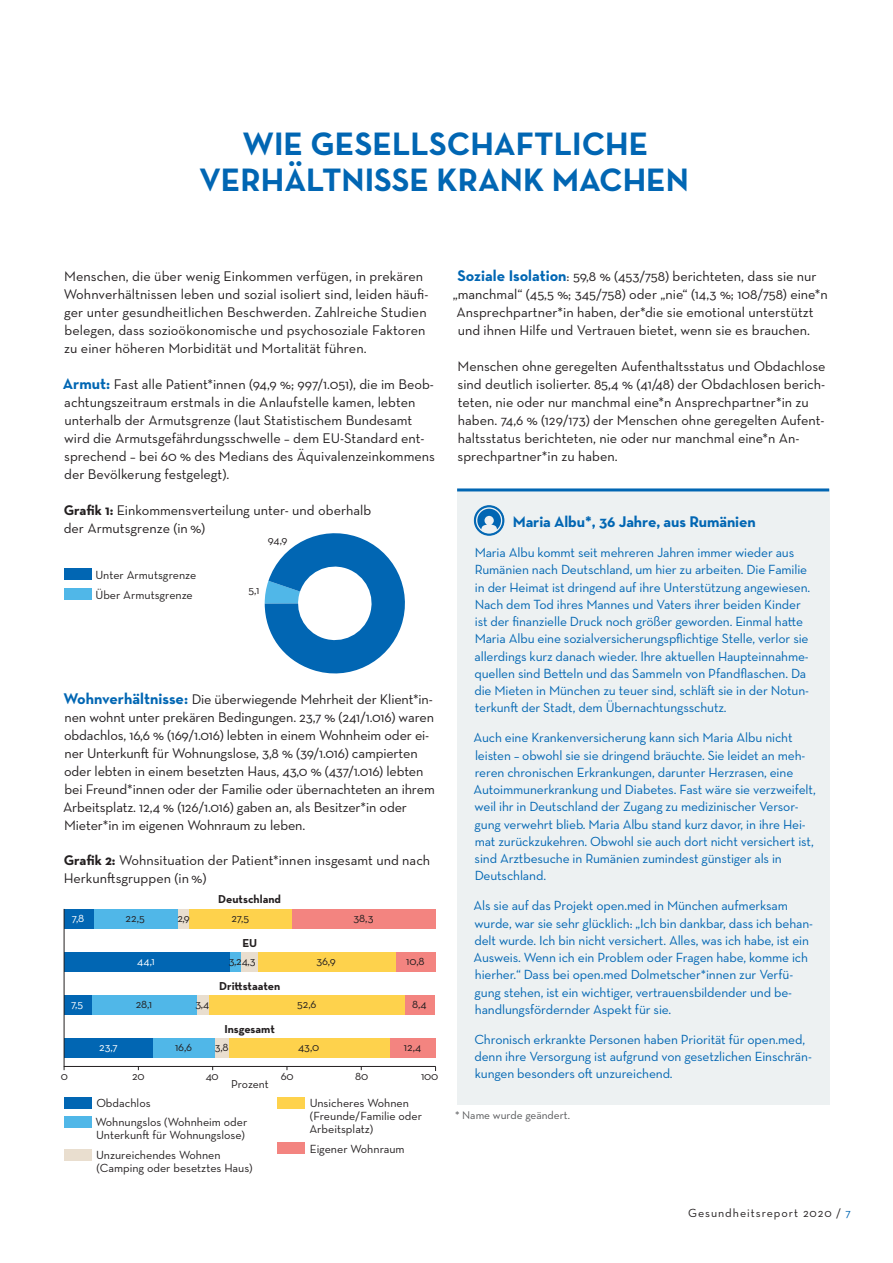
<style>
.page{position:relative;width:893px;height:1263px;background:#fff}
.page>*{position:absolute;margin:0;border:0;box-sizing:border-box;transform-origin:0 0}
.Überschrift{font:700 33px/36px "Neutraface Text";color:#0166b3;text-align:center}
.Fallbeispiele{font:700 15.75px "Neutraface Text";letter-spacing:-.005em;color:#0166b3}
.Zwischenüberschrift{font:14.25px/18px "Neutraface Text";color:#231f20}
.Fließtext{font:14.25px/18px "Neutraface Text";letter-spacing:.005em;color:#231f20}
.Grafik_Überschrift{font:14.25px/18px "Neutraface Text";color:#231f20}
.Fallbeispiele-2{font:13.5px/17.2px "Neutraface Text";letter-spacing:-.01em;color:#0166b3}
.t1{font:12px/13.2px "Neutraface Text";color:#231f20}
.t2{font:12px "Neutraface Text";letter-spacing:.08em;color:#231f20}
.t3{font:11.7px "Neutraface Text";letter-spacing:-.01em;color:#231f20}
.t4{font:700 11.7px "Neutraface Text";color:#231f20}
.t5{font:11.7px "Neutraface Text";color:#fff}
.BU{font:11.4px "Neutraface Text";color:#57585a}
.s1{font-weight:700;font-size:15.75px;color:#0166b3}
.s2{font-weight:700}
.s3{color:#0166b3}
</style>
<div class="page">
<div style="left:457px;top:490px;width:372px;height:615px;background:#edf1f2"></div>
<hr style="left:457px;top:488px;width:372px;height:3px;background:#0166b3">
<svg style="left:474px;top:505px;width:30px;height:31px"></svg>
<div style="left:64px;top:588px;width:28px;height:12px;background:#50b7e8"></div>
<div style="left:64px;top:568px;width:28px;height:12px;background:#0166b3"></div>
<div style="left:292px;top:909px;width:144px;height:19px;background:#f38480"></div>
<div style="left:395px;top:952px;width:41px;height:20px;background:#f38480"></div>
<div style="left:404px;top:995px;width:31px;height:20px;background:#f38480"></div>
<div style="left:389px;top:1038px;width:47px;height:20px;background:#f38480"></div>
<div style="left:189px;top:909px;width:103px;height:19px;background:#fed24c"></div>
<div style="left:257px;top:952px;width:138px;height:20px;background:#fed24c"></div>
<div style="left:209px;top:995px;width:196px;height:20px;background:#fed24c"></div>
<div style="left:229px;top:1038px;width:160px;height:20px;background:#fed24c"></div>
<div style="left:178px;top:909px;width:11px;height:19px;background:#e9decf"></div>
<div style="left:241px;top:952px;width:16px;height:20px;background:#e9decf"></div>
<div style="left:196px;top:995px;width:13px;height:20px;background:#e9decf"></div>
<div style="left:215px;top:1038px;width:14px;height:20px;background:#e9decf"></div>
<div style="left:93px;top:909px;width:85px;height:19px;background:#50b7e8"></div>
<div style="left:229px;top:952px;width:12px;height:20px;background:#50b7e8"></div>
<div style="left:92px;top:995px;width:104px;height:20px;background:#50b7e8"></div>
<div style="left:153px;top:1038px;width:62px;height:20px;background:#50b7e8"></div>
<div style="left:64px;top:909px;width:29px;height:19px;background:#0166b3"></div>
<div style="left:64px;top:952px;width:165px;height:20px;background:#0166b3"></div>
<div style="left:64px;top:995px;width:28px;height:20px;background:#0166b3"></div>
<div style="left:64px;top:1038px;width:89px;height:20px;background:#0166b3"></div>
<div style="left:64px;top:1116px;width:28px;height:11px;background:#50b7e8"></div>
<div style="left:64px;top:1149px;width:28px;height:11px;background:#e9decf"></div>
<div style="left:64px;top:1096px;width:28px;height:12px;background:#0166b3"></div>
<div style="left:277px;top:1097px;width:28px;height:12px;background:#fed24c"></div>
<div style="left:277px;top:1142px;width:28px;height:12px;background:#f38480"></div>
<svg style="left:265px;top:533px;width:140px;height:141px"></svg>
<hr style="left:64px;top:1066px;width:372px;height:1px;background:#231f20">
<hr style="left:64px;top:909px;width:1px;height:161px;background:#231f20">
<p class="Überschrift" style="left:199px;top:125px;width:491px">WIE GESELLSCHAFTLICHE<br>VERHÄLTNISSE KRANK MACHEN</p>
<p class="Fließtext" style="left:64px;top:267px;width:366px">Menschen, die über wenig Einkommen verfügen, in prekären Wohnverhältnissen leben und sozial isoliert sind, leiden häufi&shy;ger unter gesundheitlichen Beschwerden. Zahlreiche Studien belegen, dass sozioökonomische und psychosoziale Faktoren zu einer höheren Morbidität und Mortalität führen.</p>
<p class="Zwischenüberschrift" style="left:63px;top:375px;width:374px"><span class="s1">Armut:</span> Fast alle Patient*innen (94,9 %; 997/1.051), die im Beob&shy;achtungszeitraum erstmals in die Anlaufstelle kamen, lebten unterhalb der Armutsgrenze (laut Statistischem Bundesamt wird die Armutsgefährdungsschwelle – dem EU-Standard ent&shy;sprechend – bei 60 % des Medians des Äquivalenzeinkommens der Bevölkerung festgelegt).</p>
<p class="Grafik_Überschrift" style="left:64px;top:501px;width:309px"><span class="s2">Grafik 1:</span> Einkommensverteilung unter- und oberhalb der Armutsgrenze (in %)</p>
<p class="t1" style="left:96px;top:568px;width:102px">Unter Armutsgrenze</p>
<p class="t1" style="left:96px;top:588px;width:99px">Über Armutsgrenze</p>
<p class="t3" style="left:268px;top:533px;width:21px">94,9</p>
<p class="t3" style="left:249px;top:583px;width:12px">5,1</p>
<p class="Zwischenüberschrift" style="left:63px;top:690px;width:373px"><span class="s1">Wohnverhältnisse:</span> Die überwiegende Mehrheit der Klient*in&shy;nen wohnt unter prekären Bedingungen. 23,7 % (241/1.016) waren obdachlos, 16,6 % (169/1.016) lebten in einem Wohnheim oder ei&shy;ner Unterkunft für Wohnungslose, 3,8 % (39/1.016) campierten oder lebten in einem besetzten Haus, 43,0 % (437/1.016) lebten bei Freund*innen oder der Familie oder übernachteten an ihrem Arbeitsplatz. 12,4 % (126/1.016) gaben an, als Besitzer*in oder Mieter*in im eigenen Wohnraum zu leben.</p>
<p class="Grafik_Überschrift" style="left:64px;top:851px;width:368px"><span class="s2">Grafik 2:</span> Wohnsituation der Patient*innen insgesamt und nach<br>Herkunftsgruppen (in %)</p>
<p class="t4" style="left:218px;top:892px;width:64px">Deutschland</p>
<p class="t4" style="left:242px;top:935px;width:16px">EU</p>
<p class="t4" style="left:219px;top:978px;width:63px">Drittstaaten</p>
<p class="t4" style="left:224px;top:1021px;width:52px">Insgesamt</p>
<p class="t5" style="left:72px;top:911px;width:14px">7,8</p>
<p class="t3" style="left:126px;top:911px;width:21px">22,5</p>
<p class="t5" style="left:137px;top:954px;width:19px">44,1</p>
<p class="t3" style="left:136px;top:997px;width:18px">28,1</p>
<p class="t3" style="left:353px;top:911px;width:22px">38,3</p>
<p class="t3" style="left:177px;top:911px;width:14px">2,9</p>
<p class="t3" style="left:231px;top:911px;width:19px">27,5</p>
<p class="t3" style="left:406px;top:954px;width:20px">10,8</p>
<p class="t3" style="left:412px;top:997px;width:16px">8,4</p>
<p class="t3" style="left:404px;top:1040px;width:19px">12,4</p>
<p class="t3" style="left:316px;top:954px;width:21px">36,9</p>
<p class="t3" style="left:229px;top:954px;width:28px">3,24,3</p>
<p class="t3" style="left:297px;top:997px;width:21px">52,6</p>
<p class="t3" style="left:298px;top:1040px;width:23px">43,0</p>
<p class="t3" style="left:195px;top:997px;width:15px">3,4</p>
<p class="t5" style="left:71px;top:997px;width:14px">7,5</p>
<p class="t3" style="left:215px;top:1040px;width:15px">3,8</p>
<p class="t3" style="left:175px;top:1040px;width:19px">16,6</p>
<p class="t5" style="left:99px;top:1040px;width:20px">23,7</p>
<p class="t3" style="left:61px;top:1069px;width:9px">0</p>
<p class="t3" style="left:132px;top:1069px;width:14px">20</p>
<p class="t3" style="left:206px;top:1069px;width:14px">40</p>
<p class="t3" style="left:281px;top:1069px;width:14px">60</p>
<p class="t3" style="left:355px;top:1069px;width:15px">80</p>
<p class="t3" style="left:421px;top:1069px;width:19px">100</p>
<p class="t3" style="left:231px;top:1077px;width:39px">Prozent</p>
<p class="t1" style="left:96px;top:1096px;width:56px">Obdachlos</p>
<p class="t1" style="left:95px;top:1115px;width:154px">Wohnungslos (Wohnheim oder<br>Unterkunft für Wohnungslose)</p>
<p class="t1" style="left:96px;top:1148px;width:158px">Unzureichendes Wohnen (Camping oder besetztes Haus)</p>
<p class="t1" style="left:309px;top:1096px;width:114px">Unsicheres Wohnen (Freunde/Familie oder<br>Arbeitsplatz)</p>
<p class="t1" style="left:310px;top:1142px;width:96px">Eigener Wohnraum</p>
<p class="Zwischenüberschrift" style="left:457px;top:267px;width:361px"><span class="s1">Soziale Isolation</span>: 59,8 % (453/758) berichteten, dass sie nur</p>
<p class="Zwischenüberschrift" style="left:453px;top:285px;width:377px">„manchmal“ (45,5 %; 345/758) oder „nie“ (14,3 %; 108/758) eine*n</p>
<p class="Zwischenüberschrift" style="left:456px;top:303px;width:359px">Ansprechpartner*in haben, der*die sie emotional unterstützt</p>
<p class="Zwischenüberschrift" style="left:458px;top:321px;width:354px">und ihnen Hilfe und Vertrauen bietet, wenn sie es brauchen.</p>
<p class="Zwischenüberschrift" style="left:458px;top:357px;width:369px">Menschen ohne geregelten Aufenthaltsstatus und Obdachlose sind deutlich isolierter. 85,4 % (41/48) der Obdachlosen berich&shy;teten, nie oder nur manchmal eine*n Ansprechpartner*in zu haben. 74,6 % (129/173) der Menschen ohne geregelten Aufent&shy;haltsstatus berichteten, nie oder nur manchmal eine*n An&shy;sprechpartner*in zu haben.</p>
<p class="Fallbeispiele" style="left:513px;top:512px;width:245px">Maria Albu*, 36 Jahre, aus Rumänien</p>
<p class="Fallbeispiele-2" style="left:474px;top:544px;width:337px">Maria Albu kommt seit mehreren Jahren immer wieder aus Rumänien nach Deutschland, um hier zu arbeiten. Die Familie in der Heimat ist dringend auf ihre Unterstützung angewiesen.<br>Nach dem Tod ihres Mannes und Vaters ihrer beiden Kinder ist der finanzielle Druck noch größer geworden. Einmal hatte Maria Albu eine sozialversicherungspflichtige Stelle, verlor sie allerdings kurz danach wieder. Ihre aktuellen Haupteinnahme&shy;quellen sind Betteln und das Sammeln von Pfandflaschen. Da die Mieten in München zu teuer sind, schläft sie in der Notun&shy;terkunft der Stadt, dem Übernachtungsschutz.</p>
<p class="Fallbeispiele-2" style="left:473px;top:729px;width:344px">Auch eine Krankenversicherung kann sich Maria Albu nicht leisten – obwohl sie sie dringend bräuchte. Sie leidet an meh&shy;reren chronischen Erkrankungen, darunter Herzrasen, eine Autoimmunerkrankung und Diabetes. Fast wäre sie verzweifelt, weil ihr in Deutschland der Zugang zu medizinischer Versor&shy;gung verwehrt blieb. Maria Albu stand kurz davor, in ihre Hei&shy;mat zurückzukehren. Obwohl sie auch dort nicht versichert ist, sind Arztbesuche in Rumänien zumindest günstiger als in Deutschland.</p>
<p class="Fallbeispiele-2" style="left:473px;top:897px;width:341px">Als sie auf das Projekt open.med in München aufmerksam wurde, war sie sehr glücklich: „Ich bin dankbar, dass ich behan&shy;delt wurde. Ich bin nicht versichert. Alles, was ich habe, ist ein Ausweis. Wenn ich ein Problem oder Fragen habe, komme ich hierher.“ Dass bei open.med Dolmetscher*innen zur Verfü&shy;gung stehen, ist ein wichtiger, vertrauensbildender und be&shy;handlungsfördernder Aspekt für sie.</p>
<p class="Fallbeispiele-2" style="left:474px;top:1030px;width:339px">Chronisch erkrankte Personen haben Priorität für open.med, denn ihre Versorgung ist aufgrund von gesetzlichen Einschrän&shy;kungen besonders oft unzureichend.</p>
<p class="BU" style="left:455px;top:1108px;width:117px">* Name wurde geändert.</p>
<p class="t2" style="left:688px;top:1205px;width:164px">Gesundheitsreport 2020 / <span class="s3">7</span></p>
</div>
